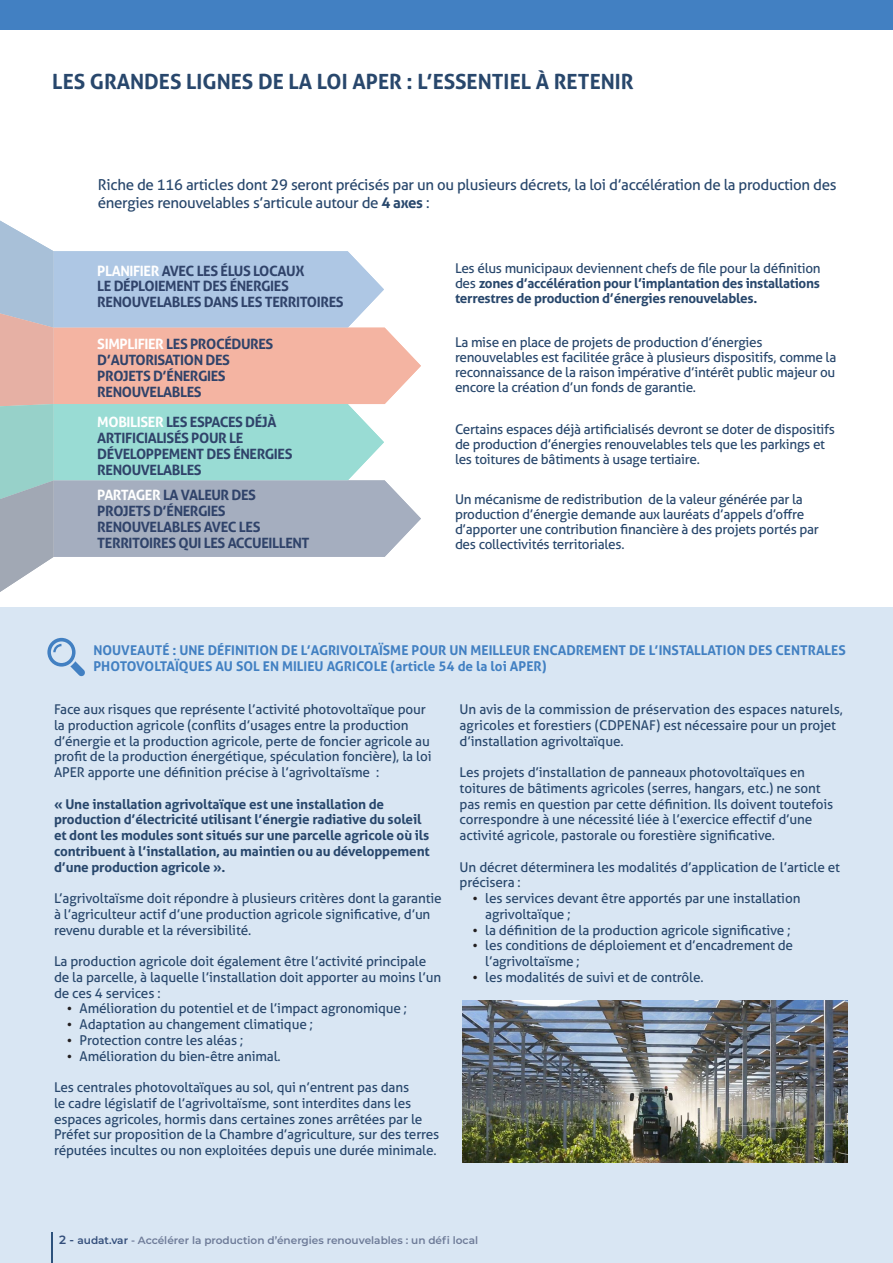
<style>
.page{position:relative;width:893px;height:1263px;background:#fff}
.page>*{position:absolute;margin:0;border:0;box-sizing:border-box;transform-origin:0 0}
.Texte_titres{font:700 21px "Aller";color:#28476c}
._3_-_Intro_partie{font:15px/18px "Aller";letter-spacing:-.02em;color:#28476c}
.t1{font:700 14.25px/15.8px "Aller";letter-spacing:-.03em;color:#30436a}
._2_-_Liste_positif{font:13.5px/15.8px "Aller";letter-spacing:-.01em;color:#28476c}
._3_-_Intro_partie-2{font:13.5px/15px "Aller";letter-spacing:-.02em;color:#28476c}
._2_-_Liste_positif-2{font:700 13.5px/15.8px "Aller";letter-spacing:-.01em;color:#28476c}
._3_-_Intro_partie-3{font:700 13.5px/15px "Aller";letter-spacing:-.02em;color:#28476c;text-align:justify}
._2_-_Liste_positif-3{font:700 13.5px/15.8px "Aller";color:#4280c2}
.t2{font:600 10.5px "Montserrat";color:#787a8e}
.s1{font-weight:700}
.s2{color:#fff}
.s3{font-weight:400}
.s4{color:#231f20}
.s5{font-size:12px;color:#30436a}
.s6{color:#30436a}
</style>
<div class="page">
<div style="left:0;top:0;width:893px;height:30px;background:#4280c2"></div>
<div style="left:0;top:607px;width:893px;height:656px;background:#d9e6f3"></div>
<img style="left:463px;top:1000px;width:384px;height:162px">
<svg style="left:0;top:220px;width:421px;height:372px"></svg>
<svg style="left:47px;top:638px;width:38px;height:38px"></svg>
<p class="Texte_titres" style="left:52px;top:68px;width:583px">LES GRANDES LIGNES DE LA LOI APER : L’ESSENTIEL À RETENIR</p>
<p class="_3_-_Intro_partie" style="left:98px;top:176px;width:740px">Riche de 116 articles dont 29 seront précisés par un ou plusieurs décrets, la loi d’accélération de la production des énergies renouvelables s’articule autour de <span class="s1">4 axes</span> :</p>
<p class="t1" style="left:97px;top:263px;width:248px"><span class="s2">PLANIFIER</span> AVEC LES ÉLUS LOCAUX<br>LE DÉPLOIEMENT DES ÉNERGIES<br>RENOUVELABLES DANS LES TERRITOIRES</p>
<p class="t1" style="left:97px;top:336px;width:178px"><span class="s2">SIMPLIFIER</span> LES PROCÉDURES<br>D’AUTORISATION DES<br>PROJETS D’ÉNERGIES<br>RENOUVELABLES</p>
<p class="t1" style="left:97px;top:414px;width:197px"><span class="s2">MOBILISER</span> LES ESPACES DÉJÀ<br>ARTIFICIALISÉS POUR LE<br>DÉVELOPPEMENT DES ÉNERGIES<br>RENOUVELABLES</p>
<p class="t1" style="left:97px;top:487px;width:214px"><span class="s2">PARTAGER</span> LA VALEUR DES<br>PROJETS D’ÉNERGIES<br>RENOUVELABLES AVEC LES<br>TERRITOIRES QUI LES ACCUEILLENT</p>
<p class="_3_-_Intro_partie-3" style="left:455px;top:261px;width:367px"><span class="s3">Les élus municipaux deviennent chefs de file pour la définition des</span> zones d’accélération pour l’implantation des installations terrestres de production d’énergies renouvelables.</p>
<p class="_3_-_Intro_partie-2" style="left:455px;top:334px;width:383px">La mise en place de projets de production d’énergies renouvelables est facilitée grâce à plusieurs dispositifs, comme la reconnaissance de la raison impérative d’intérêt public majeur ou encore la création d’un fonds de garantie.</p>
<p class="_3_-_Intro_partie-2" style="left:455px;top:421px;width:381px">Certains espaces déjà artificialisés devront se doter de dispositifs de production d’énergies renouvelables tels que les parkings et les toitures de bâtiments à usage tertiaire.</p>
<p class="_3_-_Intro_partie-2" style="left:455px;top:492px;width:365px">Un mécanisme de redistribution de la valeur générée par la production d’énergie demande aux lauréats d’appels d’offre d’apporter une contribution financière à des projets portés par des collectivités territoriales.</p>
<p class="_2_-_Liste_positif-3" style="left:93px;top:642px;width:754px">NOUVEAUTÉ : UNE DÉFINITION DE L’AGRIVOLTAÏSME POUR UN MEILLEUR ENCADREMENT DE L’INSTALLATION DES CENTRALES<br>PHOTOVOLTAÏQUES AU SOL EN MILIEU AGRICOLE (article 54 de la loi APER)</p>
<p class="_2_-_Liste_positif" style="left:54px;top:701px;width:379px">Face aux risques que représente l’activité photovoltaïque pour la production agricole (conflits d’usages entre la production d’énergie et la production agricole, perte de foncier agricole au profit de la production énergétique, spéculation foncière), la loi APER apporte une définition précise à l’agrivoltaïsme :</p>
<p class="_2_-_Liste_positif-2" style="left:54px;top:796px;width:377px">« Une installation agrivoltaïque est une installation de production d’électricité utilisant l’énergie radiative du soleil et dont les modules sont situés sur une parcelle agricole où ils contribuent à l’installation, au maintien ou au développement d’une production agricole ».</p>
<p class="_2_-_Liste_positif" style="left:54px;top:890px;width:389px">L’agrivoltaïsme doit répondre à plusieurs critères dont la garantie à l’agriculteur actif d’une production agricole significative, d’un revenu durable et la réversibilité.</p>
<p class="_2_-_Liste_positif" style="left:54px;top:953px;width:389px">La production agricole doit également être l’activité principale de la parcelle, à laquelle l’installation doit apporter au moins l’un de ces 4 services :</p>
<p class="_2_-_Liste_positif" style="left:67px;top:1000px;width:342px"><span class="s4">•</span> Amélioration du potentiel et de l’impact agronomique ;</p>
<p class="_2_-_Liste_positif" style="left:67px;top:1016px;width:248px"><span class="s4">•</span> Adaptation au changement climatique ;</p>
<p class="_2_-_Liste_positif" style="left:67px;top:1032px;width:178px"><span class="s4">•</span> Protection contre les aléas ;</p>
<p class="_2_-_Liste_positif" style="left:67px;top:1048px;width:216px"><span class="s4">•</span> Amélioration du bien-être animal.</p>
<p class="_2_-_Liste_positif" style="left:54px;top:1079px;width:387px">Les centrales photovoltaïques au sol, qui n’entrent pas dans<br>le cadre législatif de l’agrivoltaïsme, sont interdites dans les espaces agricoles, hormis dans certaines zones arrêtées par le Préfet sur proposition de la Chambre d’agriculture, sur des terres réputées incultes ou non exploitées depuis une durée minimale.</p>
<p class="_2_-_Liste_positif" style="left:460px;top:701px;width:385px">Un avis de la commission de préservation des espaces naturels, agricoles et forestiers (CDPENAF) est nécessaire pour un projet d’installation agrivoltaïque.</p>
<p class="_2_-_Liste_positif" style="left:460px;top:764px;width:375px">Les projets d’installation de panneaux photovoltaïques en toitures de bâtiments agricoles (serres, hangars, etc.) ne sont pas remis en question par cette définition. Ils doivent toutefois correspondre à une nécessité liée à l’exercice effectif d’une activité agricole, pastorale ou forestière significative.</p>
<p class="_2_-_Liste_positif" style="left:460px;top:859px;width:382px">Un décret déterminera les modalités d’application de l’article et précisera :</p>
<p class="_2_-_Liste_positif" style="left:485px;top:890px;width:317px;text-indent:-13px"><span class="s4">•</span> les services devant être apportés par une installation agrivoltaïque ;</p>
<p class="_2_-_Liste_positif" style="left:472px;top:922px;width:320px"><span class="s4">•</span> la définition de la production agricole significative ;</p>
<p class="_2_-_Liste_positif" style="left:485px;top:937px;width:309px;text-indent:-13px"><span class="s4">•</span> les conditions de déploiement et d’encadrement de l’agrivoltaïsme ;</p>
<p class="_2_-_Liste_positif" style="left:472px;top:969px;width:233px"><span class="s4">•</span> les modalités de suivi et de contrôle.</p>
<p class="t2" style="left:59px;top:1233px;width:420px"><span class="s5">2 -</span> <span class="s6">audat.var</span> - Accélérer la production d’énergies renouvelables : un défi local</p>
</div>
